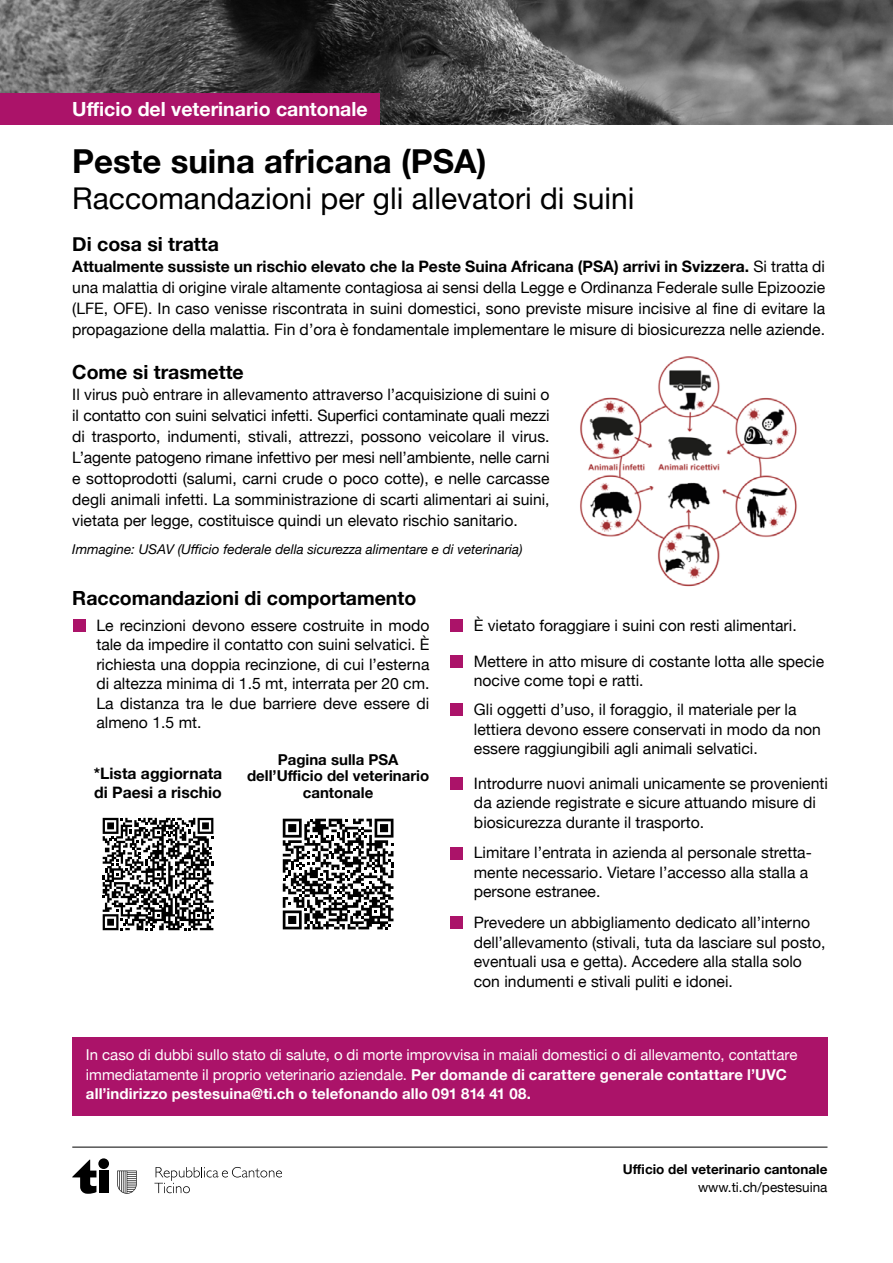
<style>
.page{position:relative;width:893px;height:1263px;background:#fff}
.page>*{position:absolute;margin:0;border:0;box-sizing:border-box;transform-origin:0 0}
.t1{font:700 33px "Helvetica Neue";color:#000}
.t2{font:30px "Helvetica Neue";color:#000}
.t3{font:700 19.5px "Helvetica Neue";color:#000}
.t4{font:700 19.5px "Helvetica Neue";color:#fff}
.t5{font:15.75px/19.5px "Helvetica Neue";color:#000}
.t6{font:700 15.75px/19.5px "Helvetica Neue";color:#000}
.t7{font:15px/19.5px "Helvetica Neue";color:#fff}
.t8{font:700 15px/16.5px "Helvetica Neue";color:#000;text-align:center}
.t9{font:italic 13.5px "Helvetica Neue";color:#000}
.t10{font:700 13.5px "Helvetica Neue";color:#000}
.t11{font:13.5px "Helvetica Neue";color:#000}
.s1{font-weight:700}
</style>
<div class="page">
<img style="left:0;top:0;width:893px;height:124px">
<img style="left:580px;top:356px;width:217px;height:231px">
<div style="left:99px;top:1170px;width:9px;height:23px;background:#000"></div>
<div style="left:98px;top:1158px;width:11px;height:11px;background:#000;border-radius:50%"></div>
<svg style="left:72px;top:1159px;width:24px;height:35px"></svg>
<svg style="left:154px;top:1167px;width:128px;height:26px"></svg>
<svg style="left:117px;top:1170px;width:20px;height:24px"></svg>
<hr style="left:72px;top:1147px;width:755px;height:1px;background:#000">
<div style="left:0;top:93px;width:379px;height:31px;background:#ab1369"></div>
<div style="left:73px;top:619px;width:12px;height:12px;background:#ab1369"></div>
<div style="left:450px;top:619px;width:13px;height:12px;background:#ab1369"></div>
<div style="left:450px;top:655px;width:13px;height:13px;background:#ab1369"></div>
<div style="left:450px;top:703px;width:13px;height:13px;background:#ab1369"></div>
<div style="left:450px;top:777px;width:13px;height:12px;background:#ab1369"></div>
<div style="left:450px;top:847px;width:13px;height:12px;background:#ab1369"></div>
<div style="left:450px;top:916px;width:13px;height:13px;background:#ab1369"></div>
<svg style="left:103px;top:818px;width:110px;height:112px"></svg>
<svg style="left:283px;top:819px;width:110px;height:110px"></svg>
<div style="left:72px;top:1037px;width:755px;height:79px;background:#ab1369"></div>
<p class="t4" style="left:72px;top:94px;width:297px">Ufficio del veterinario cantonale</p>
<h1 class="t1" style="left:72px;top:135px;width:416px">Peste suina africana (PSA)</h1>
<h2 class="t2" style="left:72px;top:176px;width:564px">Raccomandazioni per gli allevatori di suini</h2>
<p class="t3" style="left:72px;top:229px;width:148px">Di cosa si tratta</p>
<p class="t5" style="left:72px;top:257px;width:754px;line-height:21px;text-align:justify"><span class="s1">Attualmente sussiste un rischio elevato che la Peste Suina Africana (PSA) arrivi in Svizzera.</span> Si tratta di una malattia di origine virale altamente contagiosa ai sensi della Legge e Ordinanza Federale sulle Epizoozie (LFE, OFE). In caso venisse riscontrata in suini domestici, sono previste misure incisive al fine di evitare la propagazione della malattia. Fin d’ora è fondamentale implementare le misure di biosicurezza nelle aziende.</p>
<p class="t3" style="left:72px;top:357px;width:173px">Come si trasmette</p>
<p class="t5" style="left:72px;top:385px;width:479px;line-height:21px;text-align:justify">Il virus può entrare in allevamento attraverso l’acquisizione di suini o il contatto con suini selvatici infetti. Superfici contaminate quali mezzi di trasporto, indumenti, stivali, attrezzi, possono veicolare il virus.<br>L’agente patogeno rimane infettivo per mesi nell’ambiente, nelle carni e sottoprodotti (salumi, carni crude o poco cotte), e nelle carcasse degli animali infetti. La somministrazione di scarti alimentari ai suini, vietata per legge, costituisce quindi un elevato rischio sanitario.</p>
<p class="t9" style="left:72px;top:540px;width:452px">Immagine: USAV (Ufficio federale della sicurezza alimentare e di veterinaria)</p>
<p class="t3" style="left:72px;top:582px;width:345px">Raccomandazioni di comportamento</p>
<p class="t5" style="left:96px;top:616px;width:335px;text-align:justify">Le recinzioni devono essere costruite in modo tale da impedire il contatto con suini selvatici. È richiesta una doppia recinzione, di cui l’esterna di altezza minima di 1.5 mt, interrata per 20 cm.<br>La distanza tra le due barriere deve essere di almeno 1.5 mt.</p>
<p class="t5" style="left:474px;top:616px;width:324px">È vietato foraggiare i suini con resti alimentari.</p>
<p class="t5" style="left:474px;top:652px;width:352px">Mettere in atto misure di costante lotta alle specie nocive come topi e ratti.</p>
<p class="t5" style="left:474px;top:701px;width:348px">Gli oggetti d’uso, il foraggio, il materiale per la lettiera devono essere conservati in modo da non essere raggiungibili agli animali selvatici.</p>
<p class="t5" style="left:474px;top:774px;width:355px">Introdurre nuovi animali unicamente se provenienti da aziende registrate e sicure attuando misure di biosicurezza durante il trasporto.</p>
<p class="t5" style="left:474px;top:844px;width:340px">Limitare l’entrata in azienda al personale stretta&shy;mente necessario. Vietare l’accesso alla stalla a persone estranee.</p>
<p class="t5" style="left:474px;top:914px;width:353px">Prevedere un abbigliamento dedicato all’interno dell’allevamento (stivali, tuta da lasciare sul posto, eventuali usa e getta). Accedere alla stalla solo con indumenti e stivali puliti e idonei.</p>
<p class="t8" style="left:247px;top:752px;width:184px">Pagina sulla PSA dell’Ufficio del veterinario cantonale</p>
<p class="t6" style="left:94px;top:764px;width:130px">*Lista aggiornata di Paesi a rischio</p>
<p class="t7" style="left:86px;top:1046px;width:713px">In caso di dubbi sullo stato di salute, o di morte improvvisa in maiali domestici o di allevamento, contattare immediatamente il proprio veterinario aziendale. <span class="s1">Per domande di carattere generale contattare l’UVC all’indirizzo pestesuina@ti.ch o telefonando allo 091 814 41 08.</span></p>
<p class="t10" style="left:623px;top:1158px;width:206px">Ufficio del veterinario cantonale</p>
<p class="t11" style="left:698px;top:1177px;width:131px">www.ti.ch/pestesuina</p>
</div>
